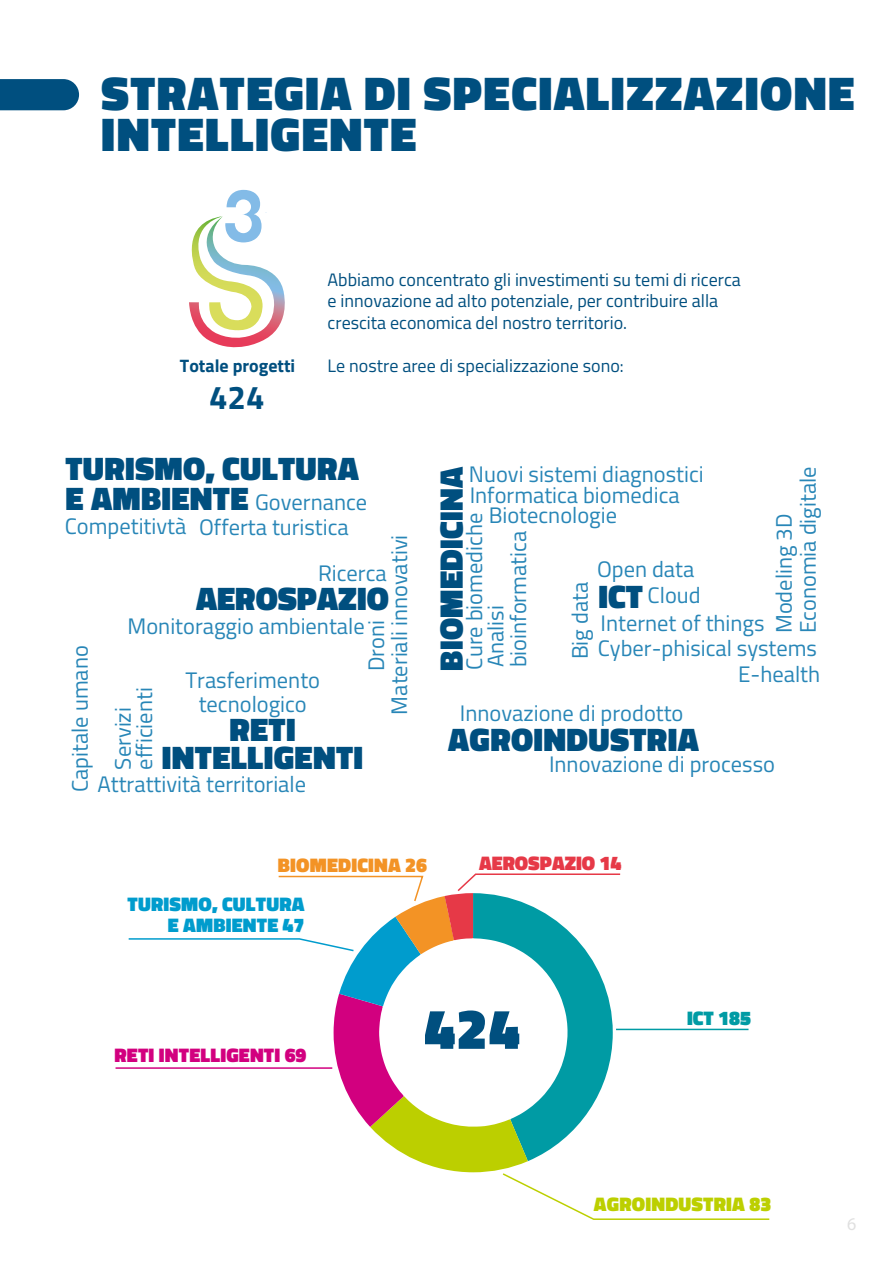
<style>
.page{position:relative;width:893px;height:1263px;background:#fff}
.page>*{position:absolute;margin:0;border:0;box-sizing:border-box;transform-origin:0 0}
.t1{font:900 56.85px "Titillium Web";color:#004f7f}
.t2{font:900 48px/40.5px "Titillium Web";letter-spacing:.03em;color:#004f7f}
.t3{font:900 33px/30.5px "Titillium Web";letter-spacing:.01em;color:#004f7f}
.t4{font:700 33px "Titillium Web";color:#004f7f}
.t5{font:22.5px/23.9px "Titillium Web";color:#2886b7}
.t6{font:900 19.95px/21.5px "Titillium Web";letter-spacing:.01em;color:#009ccd;text-align:right}
.t7{font:900 19.95px "Titillium Web";letter-spacing:.01em;color:#d2007f}
.t8{font:900 19.95px "Titillium Web";letter-spacing:.01em;color:#bccf00}
.t9{font:900 19.95px "Titillium Web";letter-spacing:.01em;color:#f39325}
.t10{font:900 19.95px "Titillium Web";color:#e63947}
.t11{font:900 19.95px "Titillium Web";color:#009ba4}
.t12{font:18px/21.6px "Titillium Web";color:#004f7f}
.t13{font:700 18px "Titillium Web";color:#004f7f}
.t14{font:18px "Myriad Pro";color:#e0e0e0}
</style>
<div class="page">
<svg style="left:0;top:79px;width:79px;height:31px;background:#0b5684"></svg>
<svg style="left:189px;top:190px;width:96px;height:158px"></svg>
<hr style="left:116px;top:1067px;width:216px;height:2px;background:#d2007f">
<svg style="left:127px;top:873px;width:643px;height:347px"></svg>
<hr style="left:616px;top:1029px;width:132px;height:1px;background:#009ba4">
<h2 class="t2" style="left:101px;top:73px;width:755px">STRATEGIA DI SPECIALIZZAZIONE<br>INTELLIGENTE</h2>
<p class="t12" style="left:328px;top:268px;width:415px">Abbiamo concentrato gli investimenti su temi di ricerca e innovazione ad alto potenziale, per contribuire alla crescita economica del nostro territorio.</p>
<p class="t13" style="left:180px;top:352px;width:117px">Totale progetti</p>
<p class="t12" style="left:328px;top:354px;width:298px">Le nostre aree di specializzazione sono:</p>
<h3 class="t4" style="left:209px;top:372px;width:57px">424</h3>
<h3 class="t3" style="left:65px;top:453px;width:295px">TURISMO, CULTURA<br>E AMBIENTE</h3>
<h3 class="t3" style="left:436px;top:671px;width:206px;rotate:-90deg">BIOMEDICINA</h3>
<p class="t5" style="left:469px;top:461px;width:236px">Nuovi sistemi diagnostici</p>
<p class="t5" style="left:461px;top:670px;width:158px;rotate:-90deg">Cure biomediche</p>
<p class="t5" style="left:795px;top:633px;width:168px;rotate:-90deg">Economia digitale</p>
<p class="t5" style="left:489px;top:484px;width:193px;line-height:20.4px;text-indent:-19px">Informatica biomedica<br>Biotecnologie</p>
<p class="t5" style="left:255px;top:489px;width:114px">Governance</p>
<p class="t5" style="left:771px;top:633px;width:121px;rotate:-90deg">Modeling 3D</p>
<p class="t5" style="left:65px;top:514px;width:286px">Competitivtà Offerta turistica</p>
<p class="t5" style="left:483px;top:667px;width:138px;line-height:22.5px;rotate:-90deg">Analisi bioinformatica</p>
<p class="t5" style="left:386px;top:715px;width:181px;rotate:-90deg">Materiali innovativi</p>
<p class="t5" style="left:597px;top:556px;width:99px">Open data</p>
<p class="t5" style="left:601px;top:610px;width:165px">Internet of things</p>
<p class="t5" style="left:598px;top:635px;width:221px">Cyber-phisical systems</p>
<p class="t5" style="left:738px;top:661px;width:84px">E-health</p>
<p class="t5" style="left:318px;top:560px;width:70px">Ricerca</p>
<p class="t5" style="left:567px;top:659px;width:79px;rotate:-90deg">Big data</p>
<h3 class="t3" style="left:196px;top:584px;width:194px">AEROSPAZIO</h3>
<h3 class="t3" style="left:599px;top:581px;width:46px">ICT</h3>
<p class="t5" style="left:648px;top:582px;width:55px">Cloud</p>
<p class="t5" style="left:128px;top:613px;width:239px">Monitoraggio ambientale</p>
<p class="t5" style="left:185px;top:667px;width:136px;text-align:center">Trasferimento tecnologico</p>
<p class="t5" style="left:363px;top:671px;width:53px;rotate:-90deg">Droni</p>
<p class="t5" style="left:57px;top:769px;width:126px;line-height:43px;text-indent:-23px;rotate:-90deg">Capitale umano<br>Servizi</p>
<p class="t5" style="left:131px;top:769px;width:84px;rotate:-90deg">efficienti</p>
<p class="t5" style="left:460px;top:700px;width:225px">Innovazione di prodotto</p>
<p class="t5" style="left:549px;top:751px;width:227px">Innovazione di processo</p>
<h3 class="t3" style="left:162px;top:716px;width:203px;line-height:27.8px;text-align:center">RETI<br>INTELLIGENTI</h3>
<h3 class="t3" style="left:448px;top:724px;width:252px">AGROINDUSTRIA</h3>
<p class="t5" style="left:97px;top:771px;width:210px">Attrattività territoriale</p>
<p class="t9" style="left:278px;top:850px;width:151px">BIOMEDICINA 26</p>
<p class="t10" style="left:479px;top:848px;width:144px">AEROSPAZIO 14</p>
<p class="t6" style="left:128px;top:893px;width:178px">TURISMO, CULTURA<br>E AMBIENTE 47</p>
<p class="t7" style="left:114px;top:1041px;width:194px">RETI INTELLIGENTI 69</p>
<h1 class="t1" style="left:424px;top:987px;width:97px">424</h1>
<p class="t11" style="left:687px;top:1003px;width:65px">ICT 185</p>
<p class="t8" style="left:594px;top:1189px;width:179px">AGROINDUSTRIA 83</p>
<p class="t14" style="left:847px;top:1212px;width:11px">6</p>
</div>
